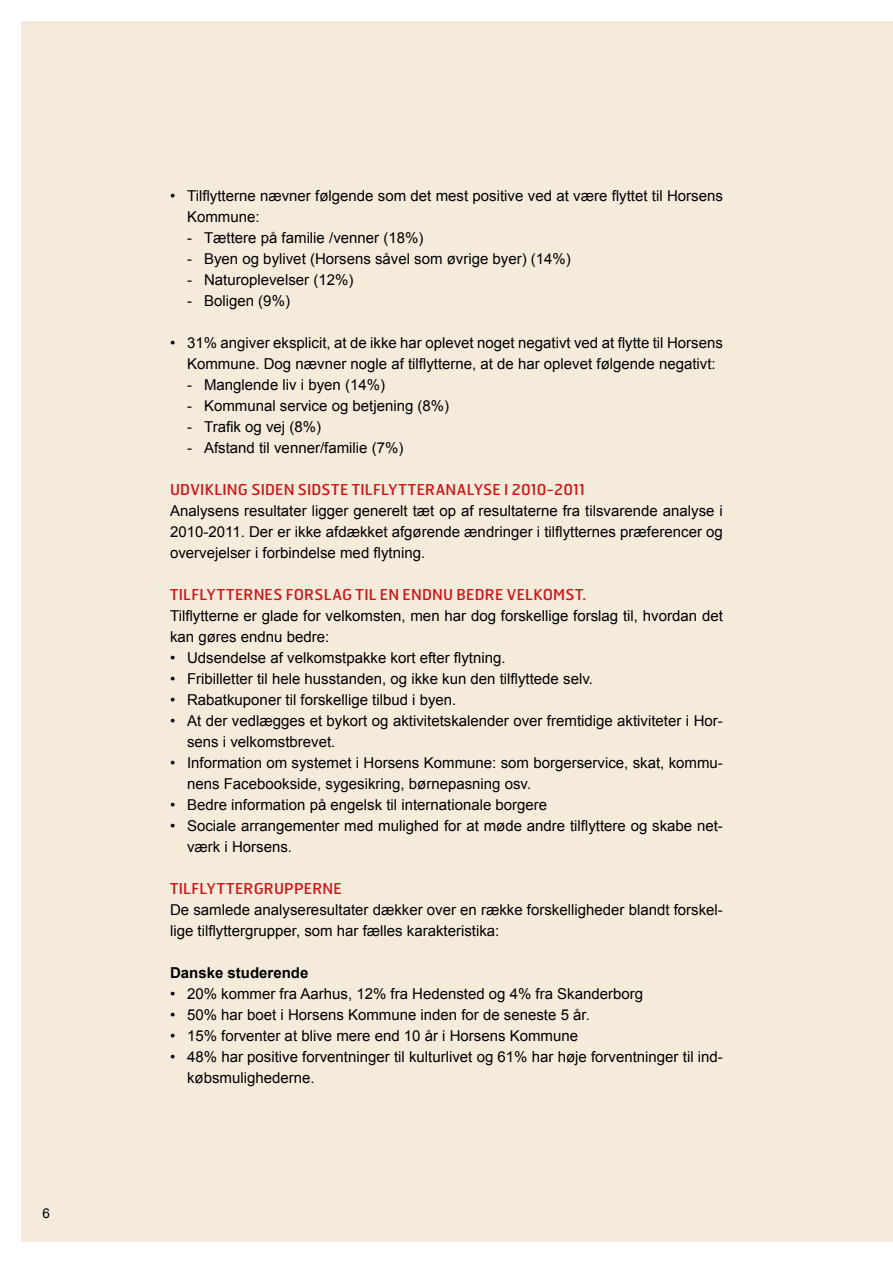
<style>
.page{position:relative;width:893px;height:1263px;background:#fff}
.page>*{position:absolute;margin:0;border:0;box-sizing:border-box;transform-origin:0 0}
.t1{font:15px/21px "Arial";color:#000}
.t2{font:15px "Hermes FB";letter-spacing:.015em;color:#cd171a}
.t3{font:700 15px "Arial";color:#000}
.t4{font:13.5px "Arial";color:#000}
</style>
<div class="page">
<div style="left:21px;top:21px;width:872px;height:1221px;background:#f5ebdb"></div>
<p class="t4" style="left:43px;top:1204px;width:9px">6</p>
<p class="t1" style="left:187px;top:185px;width:537px;text-indent:-17px">• Tilflytterne nævner følgende som det mest positive ved at være flyttet til Horsens<br>Kommune:</p>
<p class="t1" style="left:187px;top:227px;width:238px">- Tættere på familie /venner (18%)</p>
<p class="t1" style="left:187px;top:248px;width:385px">- Byen og bylivet (Horsens såvel som øvrige byer) (14%)</p>
<p class="t1" style="left:187px;top:269px;width:168px">- Naturoplevelser (12%)</p>
<p class="t1" style="left:187px;top:290px;width:104px">- Boligen (9%)</p>
<p class="t1" style="left:187px;top:332px;width:537px;text-indent:-17px">• 31% angiver eksplicit, at de ikke har oplevet noget negativt ved at flytte til Horsens<br>Kommune. Dog nævner nogle af tilflytterne, at de har oplevet følgende negativt:</p>
<p class="t1" style="left:187px;top:374px;width:199px">- Manglende liv i byen (14%)</p>
<p class="t1" style="left:187px;top:395px;width:264px">- Kommunal service og betjening (8%)</p>
<p class="t1" style="left:187px;top:416px;width:135px">- Trafik og vej (8%)</p>
<p class="t1" style="left:187px;top:437px;width:218px">- Afstand til venner/familie (7%)</p>
<p class="t2" style="left:170px;top:480px;width:416px">UDVIKLING SIDEN SIDSTE TILFLYTTERANALYSE I 2010-2011</p>
<p class="t1" style="left:170px;top:500px;width:554px;text-align:justify">Analysens resultater ligger generelt tæt op af resultaterne fra tilsvarende analyse i 2010-2011. Der er ikke afdækket afgørende ændringer i tilflytternes præferencer og overvejelser i forbindelse med flytning.</p>
<p class="t2" style="left:170px;top:585px;width:418px">TILFLYTTERNES FORSLAG TIL EN ENDNU BEDRE VELKOMST.</p>
<p class="t1" style="left:170px;top:605px;width:554px">Tilflytterne er glade for velkomsten, men har dog forskellige forslag til, hvordan det kan gøres endnu bedre:</p>
<p class="t1" style="left:170px;top:647px;width:337px">• Udsendelse af velkomstpakke kort efter flytning.</p>
<p class="t1" style="left:170px;top:668px;width:424px">• Fribilletter til hele husstanden, og ikke kun den tilflyttede selv.</p>
<p class="t1" style="left:170px;top:689px;width:288px">• Rabatkuponer til forskellige tilbud i byen.</p>
<p class="t1" style="left:187px;top:710px;width:537px;text-indent:-17px">• At der vedlægges et bykort og aktivitetskalender over fremtidige aktiviteter i Hor&shy;sens i velkomstbrevet.</p>
<p class="t1" style="left:187px;top:752px;width:537px;text-indent:-17px">• Information om systemet i Horsens Kommune: som borgerservice, skat, kommu&shy;nens Facebookside, sygesikring, børnepasning osv.</p>
<p class="t1" style="left:170px;top:794px;width:379px">• Bedre information på engelsk til internationale borgere</p>
<p class="t1" style="left:187px;top:815px;width:537px;text-indent:-17px">• Sociale arrangementer med mulighed for at møde andre tilflyttere og skabe net&shy;værk i Horsens.</p>
<p class="t2" style="left:170px;top:879px;width:173px">TILFLYTTERGRUPPERNE</p>
<p class="t1" style="left:170px;top:899px;width:554px">De samlede analyseresultater dækker over en række forskelligheder blandt forskel&shy;lige tilflyttergrupper, som har fælles karakteristika:</p>
<p class="t3" style="left:170px;top:963px;width:140px">Danske studerende</p>
<p class="t1" style="left:170px;top:983px;width:475px">• 20% kommer fra Aarhus, 12% fra Hedensted og 4% fra Skanderborg</p>
<p class="t1" style="left:170px;top:1004px;width:421px">• 50% har boet i Horsens Kommune inden for de seneste 5 år.</p>
<p class="t1" style="left:170px;top:1025px;width:410px">• 15% forventer at blive mere end 10 år i Horsens Kommune</p>
<p class="t1" style="left:187px;top:1046px;width:537px;text-indent:-17px">• 48% har positive forventninger til kulturlivet og 61% har høje forventninger til ind&shy;købsmulighederne.</p>
</div>
